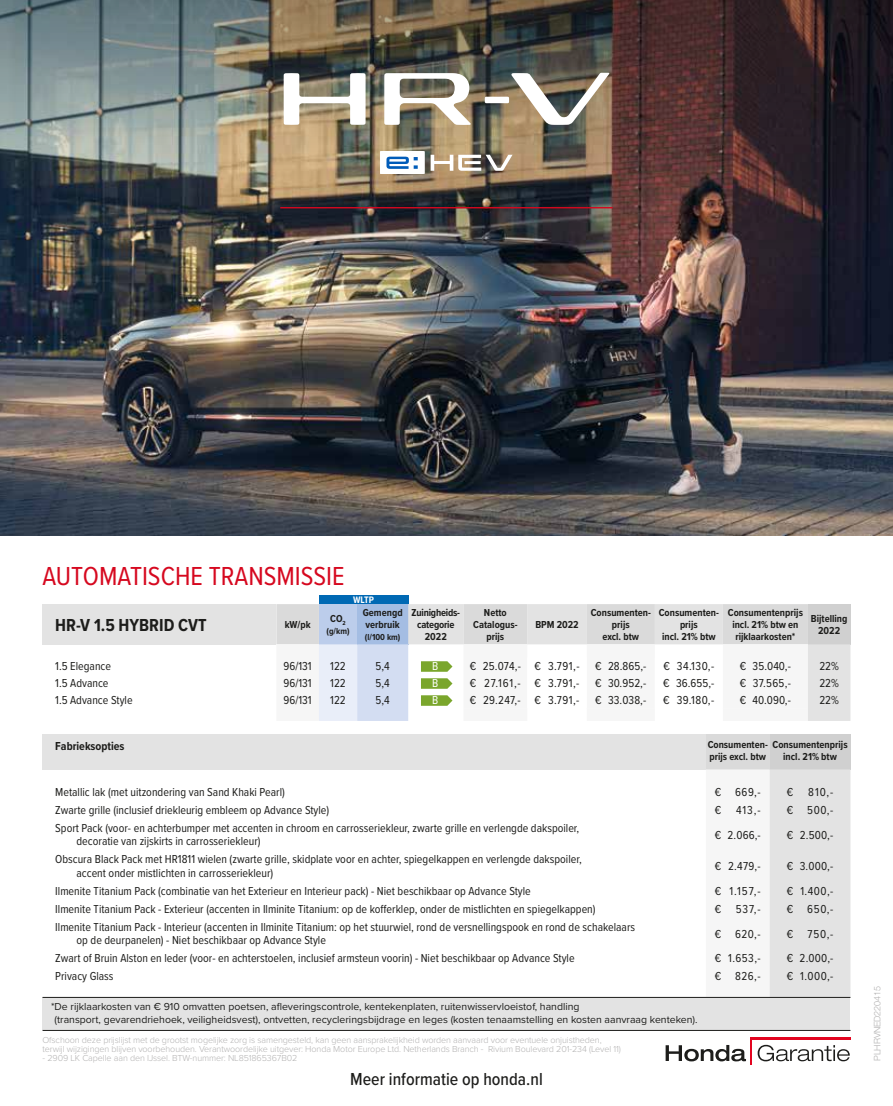
<style>
.page{position:relative;width:893px;height:1106px;background:#fff}
.page>*{position:absolute;margin:0;border:0;box-sizing:border-box;transform-origin:0 0}
.t1{font:27px "Proxima Nova Cond";color:#d6081f}
.t2{font:500 18px "Proxima Nova Cond";color:#1d1d1b}
.t3{font:700 18px "Proxima Nova Cond";color:#1d1d1b}
.t4{font:12px/13.5px "Proxima Nova Cond";color:#1d1d1b}
.t5{font:700 12px "Proxima Nova Cond";color:#1d1d1b}
.t6{font:12px "Proxima Nova Cond";color:#fff}
.t7{font:10.5px/12.6px "Proxima Nova";color:#1d1d1b}
.t8{font:700 10.5px/12px "Proxima Nova Cond";color:#1d1d1b;text-align:center}
.t9{font:700 10.5px/12px "Proxima Nova Cond";letter-spacing:-.02em;color:#1d1d1b;text-align:center}
.t10{font:700 9.75px "Proxima Nova Cond";color:#fff}
.t11{font:300 9px/9px "Proxima Nova";letter-spacing:-.01em;color:#b3b2b2}
.t12{font:700 9px "Proxima Nova Cond";color:#1d1d1b}
.t13{font:300 9px "Helvetica Neue LT Std";letter-spacing:-.01em;color:#b3b2b2}
</style>
<div class="page">
<img style="left:0;top:261px;width:893px;height:274px">
<img style="left:0;top:0;width:893px;height:261px">
<div style="left:43px;top:997px;width:807px;height:33px;background:#e3e3e3"></div>
<hr style="left:43px;top:1030px;width:807px;height:1px;background:#1d1d1b">
<div style="left:43px;top:733px;width:663px;height:36px;background:#e3e3e3"></div>
<div style="left:706px;top:733px;width:64px;height:36px;background:#dadada"></div>
<div style="left:770px;top:733px;width:80px;height:36px;background:#d0d0d0"></div>
<svg style="left:706px;top:769px;width:144px;height:228px"></svg>
<hr style="left:43px;top:997px;width:807px;height:1px;background:#1d1d1b">
<hr style="left:750px;top:1037px;width:100px;height:3px;background:#e30520">
<hr style="left:750px;top:1037px;width:2px;height:27px;background:#e30520">
<svg style="left:666px;top:1045px;width:80px;height:16px"></svg>
<svg style="left:758px;top:1044px;width:92px;height:17px"></svg>
<hr style="left:280px;top:207px;width:333px;height:1px;background:#d6081f">
<div style="left:380px;top:151px;width:44px;height:23px;background:#fff"></div>
<div style="left:380px;top:151px;width:44px;height:23px;border:1px solid #fff"></div>
<svg style="left:386px;top:157px;width:32px;height:12px"></svg>
<svg style="left:431px;top:155px;width:82px;height:16px"></svg>
<svg style="left:384px;top:73px;width:87px;height:52px"></svg>
<svg style="left:284px;top:73px;width:82px;height:52px"></svg>
<svg style="left:485px;top:73px;width:124px;height:52px"></svg>
<div style="left:319px;top:595px;width:89px;height:9px;background:#0069b4"></div>
<div style="left:43px;top:604px;width:233px;height:40px;background:#e3e3e3"></div>
<svg style="left:276px;top:604px;width:574px;height:117px"></svg>
<h1 class="t1" style="left:43px;top:556px;width:304px">AUTOMATISCHE TRANSMISSIE</h1>
<p class="t10" style="left:353px;top:592px;width:22px">WLTP</p>
<h2 class="t3" style="left:55px;top:611px;width:153px">HR-V 1.5 HYBRID CVT</h2>
<p class="t8" style="left:285px;top:618px;width:27px">kW/pk</p>
<p class="t8" style="left:330px;top:612px;width:17px">CO<sub>2</sub></p>
<p class="t12" style="left:327px;top:624px;width:24px">(g/km)</p>
<p class="t8" style="left:363px;top:606px;width:41px;text-align:left">Gemengd verbruik</p>
<p class="t12" style="left:365px;top:630px;width:37px">(l/100 km)</p>
<p class="t9" style="left:412px;top:606px;width:50px">Zuinigheids&shy;categorie<br>2022</p>
<p class="t8" style="left:473px;top:606px;width:46px">Netto<br>Catalogus&shy;prijs</p>
<p class="t8" style="left:535px;top:618px;width:45px">BPM 2022</p>
<p class="t8" style="left:591px;top:606px;width:62px">Consumenten&shy;prijs<br>excl. btw</p>
<p class="t8" style="left:659px;top:606px;width:62px">Consumenten&shy;prijs<br>incl. 21% btw</p>
<p class="t8" style="left:728px;top:606px;width:77px">Consumentenprijs incl. 21% btw en rijklaarkosten*</p>
<p class="t8" style="left:811px;top:612px;width:38px">Bijtelling<br>2022</p>
<p class="t4" style="left:55px;top:659px;width:57px">1.5 Elegance</p>
<p class="t4" style="left:284px;top:659px;width:30px">96/131</p>
<p class="t4" style="left:330px;top:659px;width:17px">122</p>
<p class="t4" style="left:376px;top:659px;width:16px">5,4</p>
<p class="t6" style="left:432px;top:657px;width:8px">B</p>
<p class="t4" style="left:470px;top:659px;width:111px">€ 25.074,- € 3.791,-</p>
<p class="t4" style="left:595px;top:659px;width:53px">€ 28.865,-</p>
<p class="t4" style="left:663px;top:659px;width:53px">€ 34.130,-</p>
<p class="t4" style="left:740px;top:659px;width:53px">€ 35.040,-</p>
<p class="t4" style="left:819px;top:659px;width:21px">22%</p>
<p class="t4" style="left:55px;top:676px;width:55px">1.5 Advance</p>
<p class="t4" style="left:284px;top:676px;width:30px">96/131</p>
<p class="t4" style="left:330px;top:676px;width:17px">122</p>
<p class="t4" style="left:376px;top:676px;width:16px">5,4</p>
<p class="t6" style="left:432px;top:674px;width:8px">B</p>
<p class="t4" style="left:470px;top:676px;width:111px">€ 27.161,- € 3.791,-</p>
<p class="t4" style="left:595px;top:676px;width:52px">€ 30.952,-</p>
<p class="t4" style="left:663px;top:676px;width:53px">€ 36.655,-</p>
<p class="t4" style="left:740px;top:676px;width:52px">€ 37.565,-</p>
<p class="t4" style="left:819px;top:676px;width:21px">22%</p>
<p class="t4" style="left:55px;top:693px;width:79px">1.5 Advance Style</p>
<p class="t4" style="left:284px;top:693px;width:30px">96/131</p>
<p class="t4" style="left:330px;top:693px;width:17px">122</p>
<p class="t4" style="left:376px;top:693px;width:16px">5,4</p>
<p class="t6" style="left:432px;top:691px;width:8px">B</p>
<p class="t4" style="left:470px;top:693px;width:111px">€ 29.247,- € 3.791,-</p>
<p class="t4" style="left:595px;top:693px;width:53px">€ 33.038,-</p>
<p class="t4" style="left:663px;top:693px;width:53px">€ 39.180,-</p>
<p class="t4" style="left:740px;top:693px;width:53px">€ 40.090,-</p>
<p class="t4" style="left:819px;top:693px;width:21px">22%</p>
<p class="t5" style="left:55px;top:736px;width:71px">Fabrieksopties</p>
<p class="t8" style="left:708px;top:738px;width:141px;text-align:left">Consumenten- Consumentenprijs prijs excl. btw</p>
<p class="t8" style="left:783px;top:750px;width:55px">incl. 21% btw</p>
<p class="t4" style="left:55px;top:784px;width:231px">Metallic lak (met uitzondering van Sand Khaki Pearl)</p>
<p class="t4" style="left:715px;top:784px;width:47px">€ 669,-</p>
<p class="t4" style="left:787px;top:784px;width:48px">€ 810,-</p>
<p class="t4" style="left:55px;top:802px;width:276px">Zwarte grille (inclusief driekleurig embleem op Advance Style)</p>
<p class="t4" style="left:715px;top:802px;width:47px">€ 413,-</p>
<p class="t4" style="left:787px;top:802px;width:48px">€ 500,-</p>
<p class="t4" style="left:77px;top:820px;width:504px;text-indent:-21px">Sport Pack (voor- en achterbumper met accenten in chroom en carrosseriekleur, zwarte grille en verlengde dakspoiler, decoratie van zijskirts in carrosseriekleur)</p>
<p class="t4" style="left:715px;top:827px;width:47px">€ 2.066,-</p>
<p class="t4" style="left:787px;top:827px;width:48px">€ 2.500,-</p>
<p class="t4" style="left:77px;top:852px;width:507px;text-indent:-21px">Obscura Black Pack met HR1811 wielen (zwarte grille, skidplate voor en achter, spiegelkappen en verlengde dakspoiler, accent onder mistlichten in carrosseriekleur)</p>
<p class="t4" style="left:715px;top:859px;width:47px">€ 2.479,-</p>
<p class="t4" style="left:787px;top:859px;width:48px">€ 3.000,-</p>
<p class="t4" style="left:55px;top:883px;width:477px">Ilmenite Titanium Pack (combinatie van het Exterieur en Interieur pack) - Niet beschikbaar op Advance Style</p>
<p class="t4" style="left:715px;top:883px;width:47px">€ 1.157,-</p>
<p class="t4" style="left:787px;top:883px;width:48px">€ 1.400,-</p>
<p class="t4" style="left:55px;top:901px;width:542px">Ilmenite Titanium Pack - Exterieur (accenten in Ilminite Titanium: op de kofferklep, onder de mistlichten en spiegelkappen)</p>
<p class="t4" style="left:715px;top:901px;width:47px">€ 537,-</p>
<p class="t4" style="left:787px;top:901px;width:48px">€ 650,-</p>
<p class="t4" style="left:77px;top:919px;width:560px;text-indent:-21px">Ilmenite Titanium Pack - Interieur (accenten in Ilminite Titanium: op het stuurwiel, rond de versnellingspook en rond de schakelaars op de deurpanelen) - Niet beschikbaar op Advance Style</p>
<p class="t4" style="left:715px;top:926px;width:47px">€ 620,-</p>
<p class="t4" style="left:787px;top:926px;width:48px">€ 750,-</p>
<p class="t4" style="left:55px;top:951px;width:521px">Zwart of Bruin Alston en leder (voor- en achterstoelen, inclusief armsteun voorin) - Niet beschikbaar op Advance Style</p>
<p class="t4" style="left:715px;top:951px;width:47px">€ 1.653,-</p>
<p class="t4" style="left:787px;top:951px;width:48px">€ 2.000,-</p>
<p class="t4" style="left:55px;top:969px;width:60px">Privacy Glass</p>
<p class="t4" style="left:715px;top:969px;width:47px">€ 826,-</p>
<p class="t4" style="left:787px;top:969px;width:48px">€ 1.000,-</p>
<p class="t7" style="left:55px;top:999px;width:644px;text-indent:-4px">*De rijklaarkosten van € 910 omvatten poetsen, afleveringscontrole, kentekenplaten, ruitenwisservloeistof, handling<br>(transport, gevarendriehoek, veiligheidsvest), ontvetten, recycleringsbijdrage en leges (kosten tenaamstelling en kosten aanvraag kenteken).</p>
<p class="t11" style="left:43px;top:1035px;width:580px">Ofschoon deze prijslijst met de grootst mogelijke zorg is samengesteld, kan geen aansprakelijkheid worden aanvaard voor eventuele onjuistheden, terwijl wijzigingen blijven voorbehouden. Verantwoordelijke uitgever: Honda Motor Europe Ltd. Netherlands Branch - Rivium Boulevard 201-234 (Level 11)</p>
<p class="t11" style="left:43px;top:1053px;width:256px">- 2909 LK Capelle aan den IJssel. BTW-nummer: NL851865367B02</p>
<h2 class="t2" style="left:350px;top:1065px;width:194px">Meer informatie op honda.nl</h2>
<p class="t13" style="left:872px;top:1060px;width:76px;rotate:-90deg">PLHRVNED220415</p>
</div>
